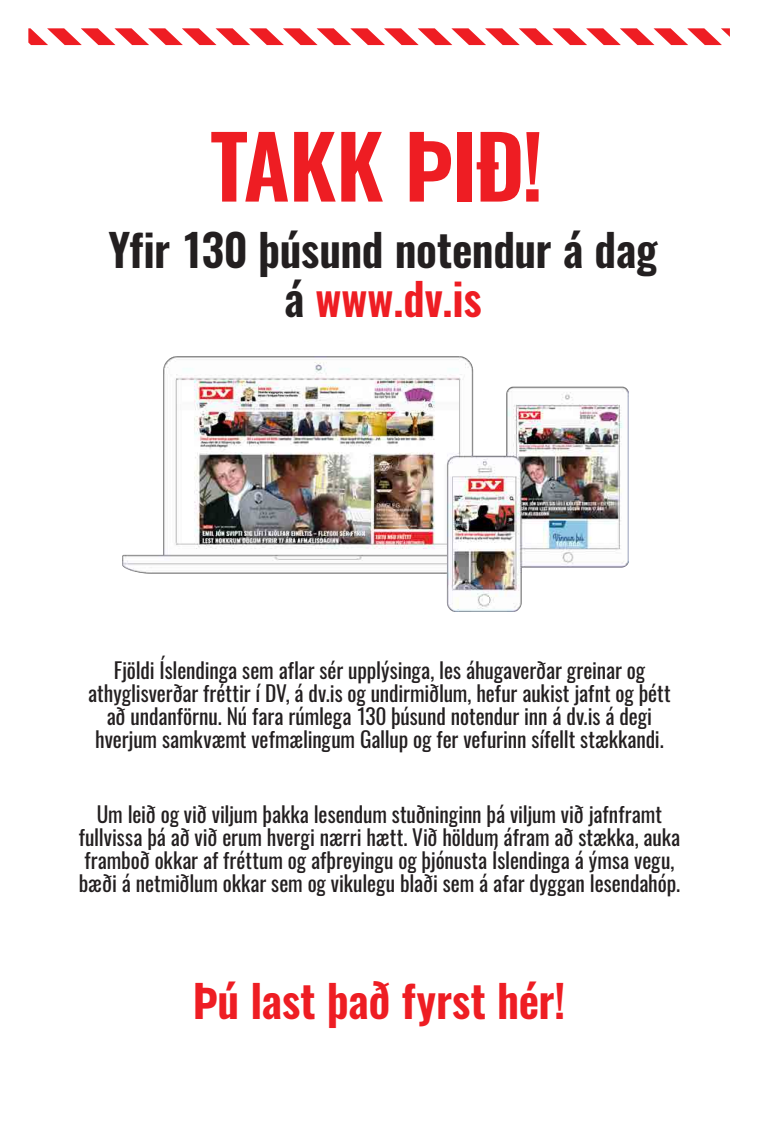
<style>
.page{position:relative;width:780px;height:1134px;background:#fff}
.page>*{position:absolute;margin:0;border:0;box-sizing:border-box;transform-origin:0 0}
.t1{font:600 86px "Oswald";letter-spacing:-.01em;color:#ee1d23}
.t2{font:600 44.4px/49.9px "Oswald";letter-spacing:-.01em;color:#231f20;text-align:center}
.t3{font:600 44.4px "Oswald";letter-spacing:-.005em;color:#ee1d23}
.t4{font:21.4px/23.1px "Oswald";letter-spacing:-.005em;color:#231f20;text-align:center}
.s1{color:#ee1d23}
</style>
<div class="page">
<svg style="left:28px;top:28px;width:701px;height:17px"></svg>
<img style="left:123px;top:356px;width:505px;height:255px">
<h1 class="t1" style="left:210px;top:122px;width:334px">TAKK ÞIÐ!</h1>
<h2 class="t2" style="left:108px;top:226px;width:550px">Yfir 130 þúsund notendur á dag á <span class="s1">www.dv.is</span></h2>
<p class="t4" style="left:88px;top:658px;width:584px">Fjöldi Íslendinga sem aflar sér upplýsinga, les áhugaverðar greinar og athyglisverðar fréttir í DV, á dv.is og undirmiðlum, hefur aukist jafnt og þétt að undanförnu. Nú fara rúmlega 130 þúsund notendur inn á dv.is á degi hverjum samkvæmt vefmælingum Gallup og fer vefurinn sífellt stækkandi.</p>
<p class="t4" style="left:79px;top:802px;width:603px">Um leið og við viljum þakka lesendum stuðninginn þá viljum við jafnframt fullvissa þá að við erum hvergi nærri hætt. Við höldum áfram að stækka, auka framboð okkar af fréttum og afþreyingu og þjónusta Íslendinga á ýmsa vegu, bæði á netmiðlum okkar sem og vikulegu blaði sem á afar dyggan lesendahóp.</p>
<h2 class="t3" style="left:193px;top:970px;width:373px">Þú last það fyrst hér!</h2>
</div>
